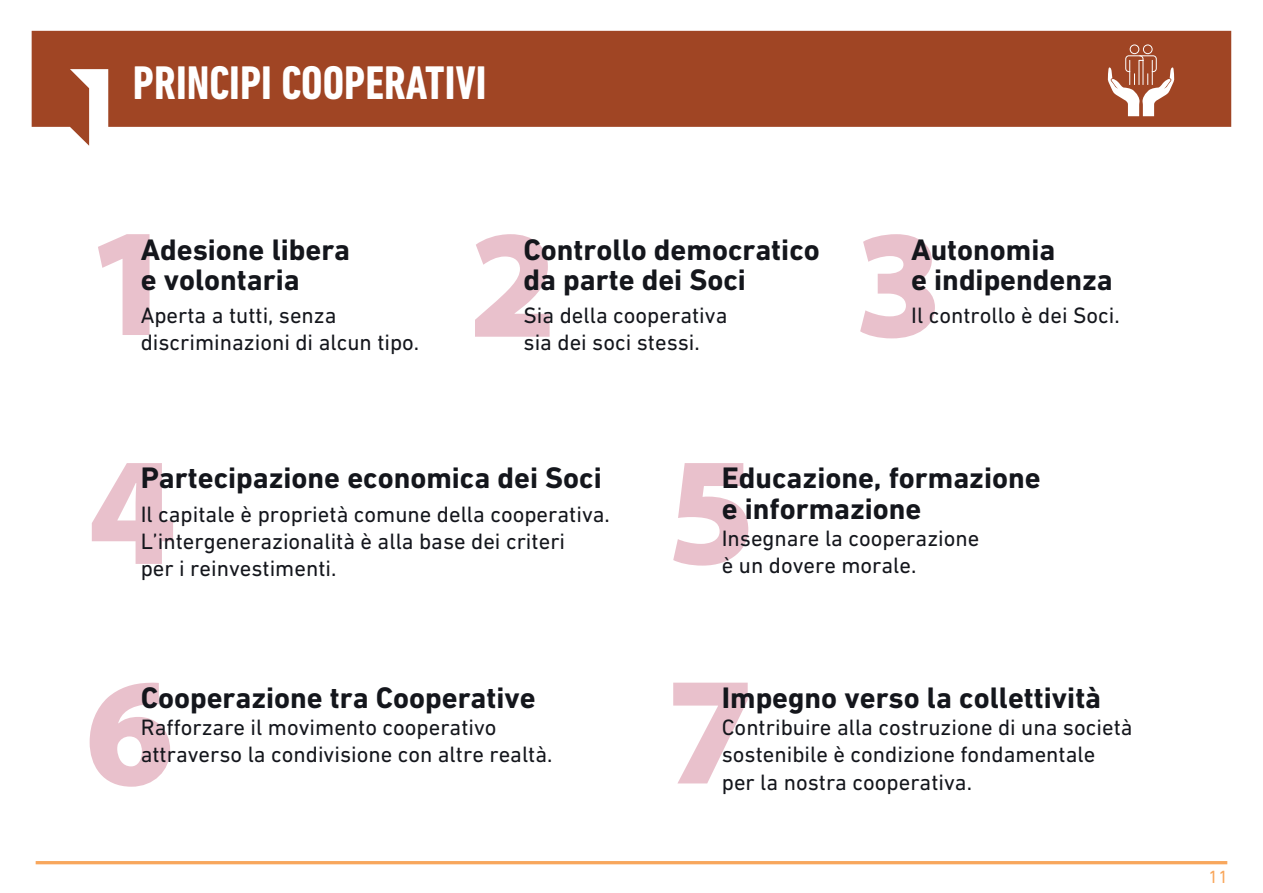
<style>
.page{position:relative;width:1263px;height:893px;background:#fff}
.page>*{position:absolute;margin:0;border:0;box-sizing:border-box;transform-origin:0 0}
.t1{font:700 condensed 48px "DIN Next LT Pro";color:#fff}
.t2{font:700 30.15px/30px "DIN Next LT Pro";color:#14161c}
.t3{font:22.65px/27.2px "DIN Next LT Pro";color:#14161c}
.t4{font:18px "DIN Next LT Pro";color:#f9a75c}
</style>
<div class="page">
<svg style="left:32px;top:31px;width:1199px;height:115px;fill:#a04524"></svg>
<svg style="left:92px;top:463px;width:81px;height:101px"></svg>
<svg style="left:673px;top:463px;width:75px;height:103px"></svg>
<svg style="left:90px;top:683px;width:80px;height:104px"></svg>
<svg style="left:673px;top:683px;width:75px;height:100px"></svg>
<svg style="left:1108px;top:44px;width:66px;height:72px"></svg>
<hr style="left:36px;top:861px;width:1191px;height:3px;background:#f8a75d">
<svg style="left:98px;top:234px;width:52px;height:101px"></svg>
<svg style="left:475px;top:234px;width:75px;height:103px"></svg>
<svg style="left:860px;top:234px;width:75px;height:104px"></svg>
<h1 class="t1" style="left:133px;top:56px;width:355px">PRINCIPI COOPERATIVI</h1>
<h2 class="t2" style="left:141px;top:234px;width:211px">Adesione libera e volontaria</h2>
<p class="t3" style="left:141px;top:301px;width:280px">Aperta a tutti, senza discriminazioni di alcun tipo.</p>
<h2 class="t2" style="left:524px;top:234px;width:298px">Controllo democratico da parte dei Soci</h2>
<p class="t3" style="left:524px;top:301px;width:205px">Sia della cooperativa sia dei soci stessi.</p>
<h2 class="t2" style="left:911px;top:234px;width:203px">Autonomia<br>e indipendenza</h2>
<p class="t3" style="left:911px;top:301px;width:210px">Il controllo è dei Soci.</p>
<h2 class="t2" style="left:141px;top:463px;width:463px">Partecipazione economica dei Soci</h2>
<p class="t3" style="left:141px;top:500px;width:471px">Il capitale è proprietà comune della cooperativa.<br>L’intergenerazionalità è alla base dei criteri<br>per i reinvestimenti.</p>
<h2 class="t2" style="left:141px;top:683px;width:397px">Cooperazione tra Cooperative</h2>
<p class="t3" style="left:141px;top:714px;width:413px">Ra-orzare il movimento cooperativo attraverso la condivisione con altre realtà.</p>
<h2 class="t2" style="left:722px;top:463px;width:320px">Educazione, formazione e informazione</h2>
<p class="t3" style="left:722px;top:524px;width:259px">Insegnare la cooperazione è un dovere morale.</p>
<h2 class="t2" style="left:722px;top:683px;width:381px">Impegno verso la collettività</h2>
<p class="t3" style="left:722px;top:714px;width:412px">Contribuire alla costruzione di una società sostenibile è condizione fondamentale per la nostra cooperativa.</p>
<p class="t4" style="left:1208px;top:867px;width:21px">11</p>
</div>
